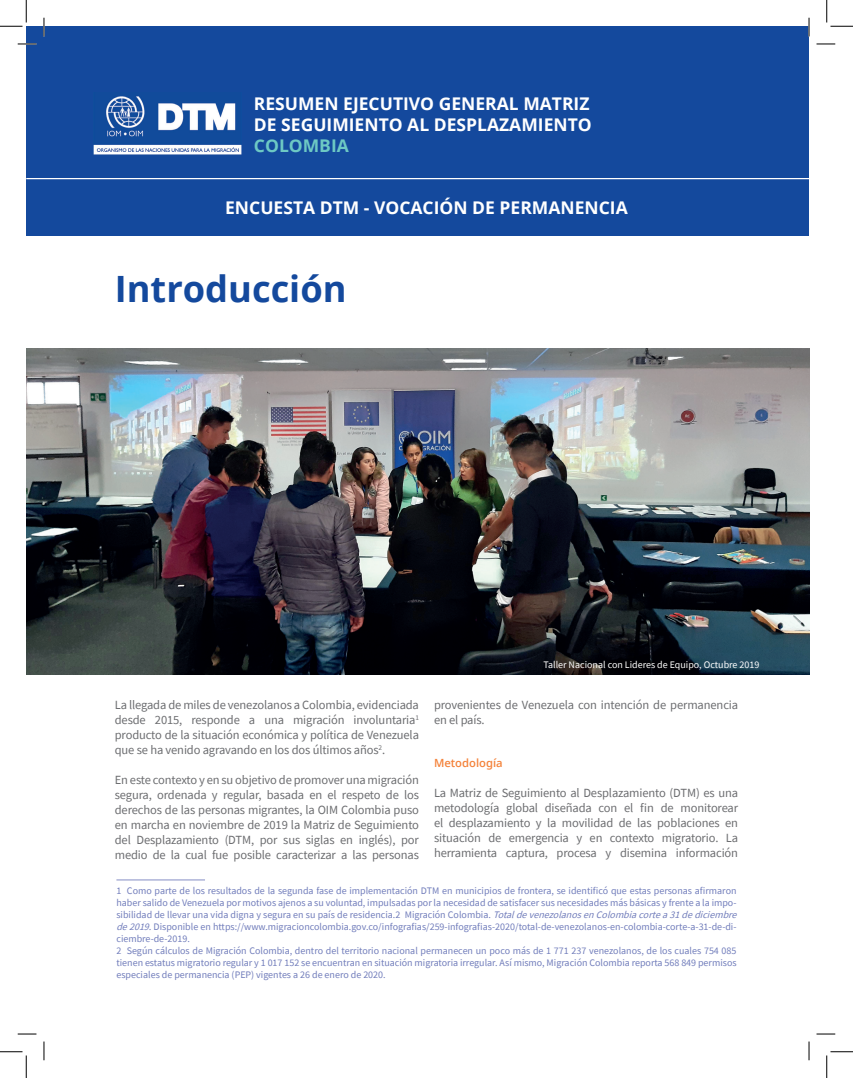
<style>
.page{position:relative;width:853px;height:1078px;background:#fff}
.page>*{position:absolute;margin:0;border:0;box-sizing:border-box;transform-origin:0 0}
.t1{font:700 36.25px "Open Sans";color:#14499d}
.t2{font:700 17.5px/21px "Open Sans";color:#fff}
.t3{font:700 17.5px "Open Sans";color:#6dc9c4}
.t4{font:12.5px/15px "Source Sans Pro";letter-spacing:-.01em;color:#6c6d70;text-align:justify}
.t5{font:600 11.25px "Open Sans";color:#f4833b}
.t6{font:10px/12px "Source Sans Pro";color:#717dbb}
.t7{font:10px "Source Sans Pro";color:#fff}
.s1{font-style:italic}
</style>
<div class="page">
<div style="left:26px;top:26px;width:783px;height:209px;background:#14499d"></div>
<img style="left:94px;top:96px;width:147px;height:58px">
<hr style="left:26px;top:178px;width:783px;height:1px;background:#fff">
<img style="left:26px;top:348px;width:783px;height:326px">
<hr style="left:116px;top:880px;width:89px;height:1px;background:#848dc4">
<svg style="left:18px;top:43px;width:18px;height:2px"></svg>
<svg style="left:816px;top:43px;width:19px;height:2px"></svg>
<svg style="left:18px;top:1033px;width:18px;height:2px"></svg>
<svg style="left:816px;top:1033px;width:19px;height:2px"></svg>
<svg style="left:43px;top:18px;width:2px;height:18px"></svg>
<svg style="left:43px;top:1041px;width:2px;height:19px"></svg>
<svg style="left:808px;top:18px;width:2px;height:18px"></svg>
<svg style="left:808px;top:1041px;width:2px;height:19px"></svg>
<svg style="left:0;top:0;width:27px;height:27px"></svg>
<svg style="left:0;top:1051px;width:27px;height:27px"></svg>
<svg style="left:826px;top:0;width:27px;height:27px"></svg>
<svg style="left:826px;top:1051px;width:27px;height:27px"></svg>
<h2 class="t2" style="left:254px;top:93px;width:339px">RESUMEN EJECUTIVO GENERAL MATRIZ<br>DE SEGUIMIENTO AL DESPLAZAMIENTO</h2>
<h2 class="t3" style="left:254px;top:133px;width:97px">COLOMBIA</h2>
<h2 class="t2" style="left:225px;top:197px;width:404px">ENCUESTA DTM - VOCACIÓN DE PERMANENCIA</h2>
<h1 class="t1" style="left:115px;top:264px;width:233px">Introducción</h1>
<p class="t4" style="left:115px;top:697px;width:306px">La llegada de miles de venezolanos a Colombia, evidenciada desde 2015, responde a una migración involuntaria<sup>1 </sup>producto de la situación económica y política de Venezuela que se ha venido agravando en los dos últimos años<sup>2</sup>.</p>
<p class="t4" style="left:115px;top:772px;width:306px">En este contexto y en su objetivo de promover una migración segura, ordenada y regular, basada en el respeto de los derechos de las personas migrantes, la OIM Colombia puso en marcha en noviembre de 2019 la Matriz de Seguimiento del Desplazamiento (DTM, por sus siglas en inglés), por medio de la cual fue posible caracterizar a las personas</p>
<p class="t7" style="left:543px;top:658px;width:217px">Taller Nacional con Lideres de Equipo, Octubre 2019</p>
<p class="t4" style="left:434px;top:697px;width:306px">provenientes de Venezuela con intención de permanencia en el país.</p>
<p class="t5" style="left:434px;top:756px;width:70px">Metodología</p>
<p class="t4" style="left:434px;top:786px;width:306px">La Matriz de Seguimiento al Desplazamiento (DTM) es una metodología global diseñada con el fin de monitorear el desplazamiento y la movilidad de las poblaciones en situación de emergencia y en contexto migratorio. La herramienta captura, procesa y disemina información</p>
<p class="t6" style="left:116px;top:885px;width:625px">1 Como parte de los resultados de la segunda fase de implementación DTM en municipios de frontera, se identificó que estas personas afirmaron haber salido de Venezuela por motivos ajenos a su voluntad, impulsadas por la necesidad de satisfacer sus necesidades más básicas y frente a la impo&shy;sibilidad de llevar una vida digna y segura en su país de residencia.2 Migración Colombia. <span class="s1">TotaldevenezolanosenColombiacortea31dediciembre de2019.</span>Disponible en https://www.migracioncolombia.gov.co/infografias/259-infografias-2020/total-de-venezolanos-en-colombia-corte-a-31-de-di&shy;ciembre-de-2019.<br>2 Según cálculos de Migración Colombia, dentro del territorio nacional permanecen un poco más de 1 771 237 venezolanos, de los cuales 754 085 tienen estatus migratorio regular y 1 017 152 se encuentran en situación migratoria irregular. Así mismo, Migración Colombia reporta 568 849 permisos especiales de permanencia (PEP) vigentes a 26 de enero de 2020.</p>
</div>
